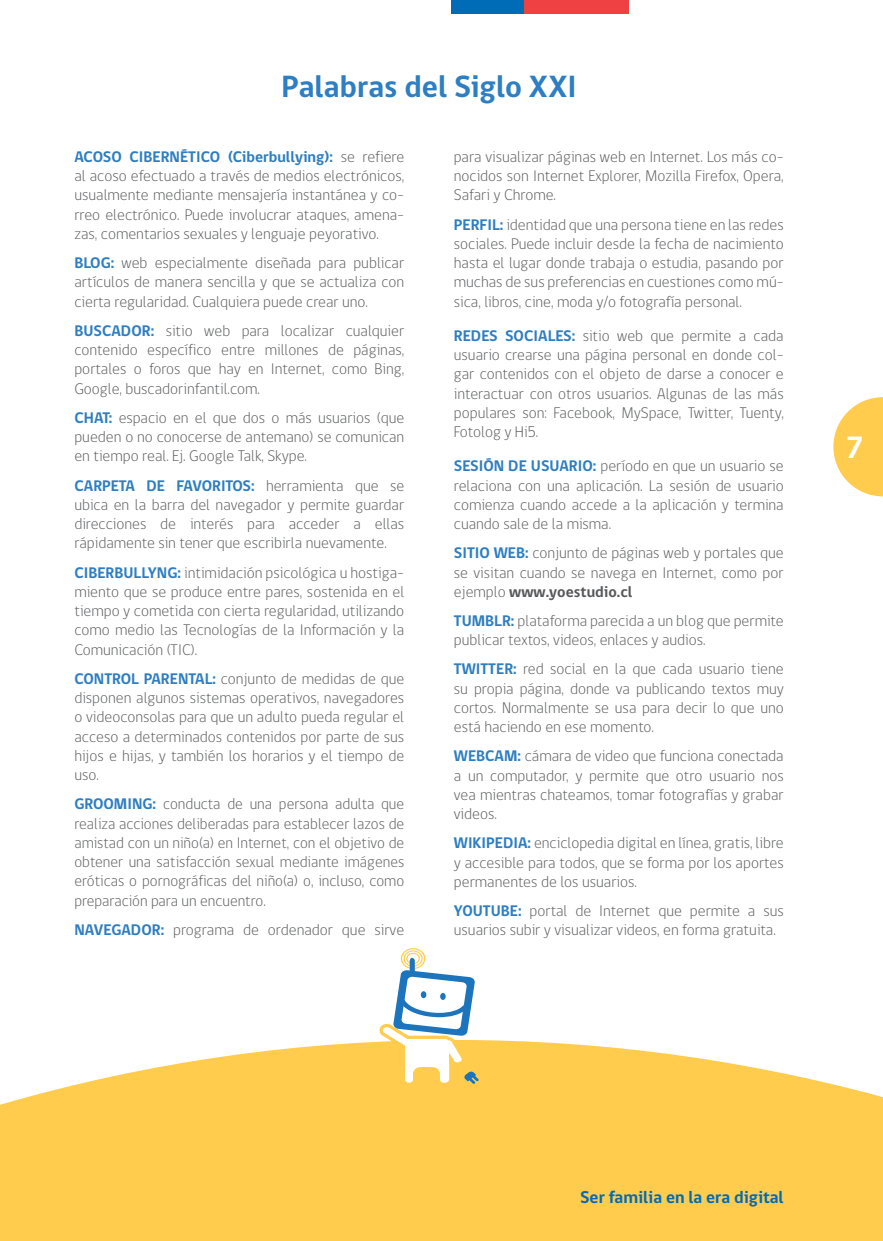
<style>
.page{position:relative;width:883px;height:1241px;background:#fff}
.page>*{position:absolute;margin:0;border:0;box-sizing:border-box;transform-origin:0 0}
.t1{font:700 31.5px "gob CL";color:#2d7ec2}
.t2{font:700 31.5px "gob CL";color:#fff}
.t3{font:700 17.5px "gob CL";color:#006cb7}
.t4{font:300 15.75px/19.2px "gob CL";color:#58595b;text-align:justify}
.s1{font-weight:700;color:#2d7ec2}
.s2{font-weight:700}
</style>
<div class="page">
<svg style="left:0;top:1040px;width:883px;height:200px;background:#ffd160"></svg>
<svg style="left:833px;top:397px;width:50px;height:99px"></svg>
<div style="left:452px;top:0;width:72px;height:14px;background:#006cb7"></div>
<div style="left:524px;top:0;width:104px;height:14px;background:#ef4144"></div>
<svg style="left:376px;top:948px;width:103px;height:139px"></svg>
<svg style="left:440px;top:992px;width:6px;height:7px"></svg>
<h1 class="t1" style="left:282px;top:65px;width:297px">Palabras del Siglo XXI</h1>
<p class="t4" style="left:74px;top:147px;width:331px"><span class="s1">ACOSO CIBERNÉTICO (Ciberbullying):</span> se refiere al acoso efectuado a través de medios electrónicos, usualmente mediante mensajería instantánea y co&shy;rreo electrónico. Puede involucrar ataques, amena&shy;zas, comentarios sexuales y lenguaje peyorativo.</p>
<p class="t4" style="left:74px;top:254px;width:331px"><span class="s1">BLOG:</span> web especialmente diseñada para publicar artículos de manera sencilla y que se actualiza con cierta regularidad. Cualquiera puede crear uno.</p>
<p class="t4" style="left:74px;top:321px;width:331px"><span class="s1">BUSCADOR:</span> sitio web para localizar cualquier contenido específico entre millones de páginas, portales o foros que hay en Internet, como Bing, Google, buscadorinfantil.com.</p>
<p class="t4" style="left:74px;top:408px;width:331px"><span class="s1">CHAT:</span> espacio en el que dos o más usuarios (que pueden o no conocerse de antemano) se comunican en tiempo real. Ej. Google Talk, Skype.</p>
<p class="t4" style="left:74px;top:476px;width:331px"><span class="s1">CARPETA DE FAVORITOS:</span> herramienta que se ubica en la barra del navegador y permite guardar direcciones de interés para acceder a ellas rápidamente sin tener que escribirla nuevamente.</p>
<p class="t4" style="left:74px;top:563px;width:331px"><span class="s1">CIBERBULLYNG:</span> intimidación psicológica u hostiga&shy;miento que se produce entre pares, sostenida en el tiempo y cometida con cierta regularidad, utilizando como medio las Tecnologías de la Información y la Comunicación (TIC).</p>
<p class="t4" style="left:74px;top:669px;width:331px"><span class="s1">CONTROL PARENTAL:</span> conjunto de medidas de que disponen algunos sistemas operativos, navegadores o videoconsolas para que un adulto pueda regular el acceso a determinados contenidos por parte de sus hijos e hijas, y también los horarios y el tiempo de uso.</p>
<p class="t4" style="left:74px;top:794px;width:331px"><span class="s1">GROOMING:</span> conducta de una persona adulta que realiza acciones deliberadas para establecer lazos de amistad con un niño(a) en Internet, con el objetivo de obtener una satisfacción sexual mediante imágenes eróticas o pornográficas del niño(a) o, incluso, como preparación para un encuentro.</p>
<p class="t4" style="left:74px;top:920px;width:331px"><span class="s1">NAVEGADOR:</span> programa de ordenador que sirve</p>
<p class="t4" style="left:454px;top:147px;width:331px">para visualizar páginas web en Internet. Los más co&shy;nocidos son Internet Explorer, Mozilla Firefox, Opera, Safari y Chrome.</p>
<p class="t4" style="left:454px;top:215px;width:331px"><span class="s1">PERFIL:</span> identidad que una persona tiene en las redes sociales. Puede incluir desde la fecha de nacimiento hasta el lugar donde trabaja o estudia, pasando por muchas de sus preferencias en cuestiones como mú&shy;sica, libros, cine, moda y/o fotografía personal.</p>
<p class="t4" style="left:454px;top:326px;width:331px"><span class="s1">REDES SOCIALES:</span> sitio web que permite a cada usuario crearse una página personal en donde col&shy;gar contenidos con el objeto de darse a conocer e interactuar con otros usuarios. Algunas de las más populares son: Facebook, MySpace, Twitter, Tuenty, Fotolog y Hi5.</p>
<p class="t4" style="left:454px;top:457px;width:331px"><span class="s1">SESIÓN DE USUARIO:</span> período en que un usuario se relaciona con una aplicación. La sesión de usuario comienza cuando accede a la aplicación y termina cuando sale de la misma.</p>
<p class="t4" style="left:454px;top:543px;width:331px"><span class="s1">SITIO WEB:</span> conjunto de páginas web y portales que se visitan cuando se navega en Internet, como por ejemplo <span class="s2">www.yoestudio.cl</span></p>
<p class="t4" style="left:454px;top:611px;width:331px"><span class="s1">TUMBLR:</span> plataforma parecida a un blog que permite publicar textos, videos, enlaces y audios.</p>
<p class="t4" style="left:454px;top:659px;width:331px"><span class="s1">TWITTER:</span> red social en la que cada usuario tiene su propia página, donde va publicando textos muy cortos. Normalmente se usa para decir lo que uno está haciendo en ese momento.</p>
<p class="t4" style="left:454px;top:746px;width:331px"><span class="s1">WEBCAM:</span> cámara de video que funciona conectada a un computador, y permite que otro usuario nos vea mientras chateamos, tomar fotografías y grabar videos.</p>
<p class="t4" style="left:454px;top:833px;width:331px"><span class="s1">WIKIPEDIA:</span> enciclopedia digital en línea, gratis, libre y accesible para todos, que se forma por los aportes permanentes de los usuarios.</p>
<p class="t4" style="left:454px;top:901px;width:331px"><span class="s1">YOUTUBE:</span> portal de Internet que permite a sus usuarios subir y visualizar videos, en forma gratuita.</p>
<h1 class="t2" style="left:846px;top:426px;width:20px">7</h1>
<p class="t3" style="left:580px;top:1185px;width:205px">Ser familia en la era digital</p>
</div>
